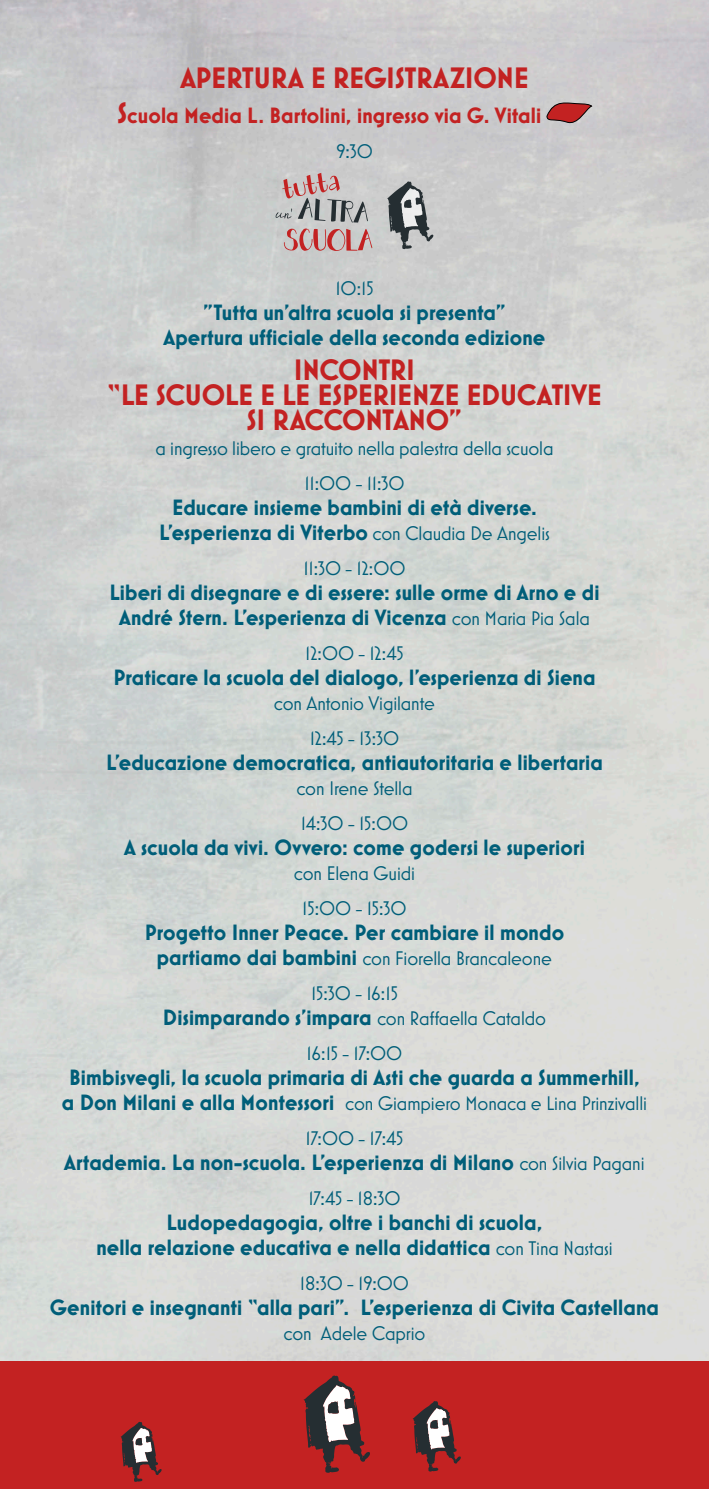
<style>
.page{position:relative;width:709px;height:1489px;background:#fff}
.page>*{position:absolute;margin:0;border:0;box-sizing:border-box;transform-origin:0 0}
.t1{font:700 30px/25px "Mostra Nuova";letter-spacing:-.015em;color:#c32222;text-align:center}
.t2{font:700 22.5px/25px "Mostra Nuova";letter-spacing:.005em;color:#005e79;text-align:center}
.t3{font:700 22.5px "Mostra Nuova";letter-spacing:.005em;color:#c32222}
.t4{font:20px/35px "Mostra Nuova";letter-spacing:-.01em;color:#005e79;text-align:center}
.s1{font-size:30px}
.s2{font-weight:400;font-size:20px}
.s3{font-weight:700;font-size:22.5px}
</style>
<div class="page">
<hr style="left:0;top:1360px;width:709px;height:1px;background:#000">
<div style="left:0;top:1361px;width:709px;height:127px;background:#c32222"></div>
<svg style="left:120px;top:1421px;width:42px;height:60px"></svg>
<svg style="left:303px;top:1375px;width:67px;height:97px"></svg>
<svg style="left:412px;top:1401px;width:49px;height:70px"></svg>
<svg style="left:546px;top:99px;width:46px;height:27px"></svg>
<svg style="left:387px;top:181px;width:46px;height:68px;background:#919496"></svg>
<svg style="left:284px;top:228px;width:88px;height:23px;background:#c79897"></svg>
<svg style="left:275px;top:173px;width:93px;height:49px;background:#b6abab"></svg>
<h1 class="t1" style="left:180px;top:65px;width:350px">APERTURA E REGISTRAZIONE</h1>
<p class="t3" style="left:117px;top:102px;width:426px"><span class="s1">S</span>cuola Media L. Bartolini, ingresso via G. Vitali</p>
<p class="t4" style="left:336px;top:133px;width:38px">9:30</p>
<p class="t4" style="left:335px;top:270px;width:40px">10:15</p>
<p class="t2" style="left:163px;top:299px;width:383px">"Tutta un'altra scuola si presenta"<br>Apertura ufficiale della seconda edizione</p>
<h1 class="t1" style="left:107px;top:357px;width:496px">INCONTRI<br>“LE SCUOLE E LE ESPERIENZE EDUCATIVE<br>SI RACCONTANO”</h1>
<p class="t4" style="left:155px;top:430px;width:399px">a ingresso libero e gratuito nella palestra della scuola<br>11:00 - 11:30</p>
<p class="t2" style="left:159px;top:494px;width:392px">Educare insieme bambini di età diverse.<br>L’esperienza di Viterbo <span class="s2">con Claudia De Angelis</span></p>
<p class="t4" style="left:303px;top:550px;width:104px">11:30 - 12:00</p>
<p class="t2" style="left:109px;top:579px;width:491px">Liberi di disegnare e di essere: sulle orme di Arno e di<br>André Stern. L’esperienza di Vicenza <span class="s2">con Maria Pia Sala</span></p>
<p class="t4" style="left:305px;top:635px;width:100px">12:00 - 12:45</p>
<p class="t2" style="left:113px;top:664px;width:483px">Praticare la scuola del dialogo, l’esperienza di Siena</p>
<p class="t4" style="left:274px;top:685px;width:163px">con Antonio Vigilante<br>12:45 - 13:30</p>
<p class="t2" style="left:106px;top:749px;width:498px">L’educazione democratica, antiautoritaria e libertaria</p>
<p class="t4" style="left:296px;top:770px;width:118px;text-align:left">con Irene Stella<br>14:30 - 15:00</p>
<p class="t2" style="left:124px;top:834px;width:462px">A scuola da vivi. Ovvero: come godersi le superiori</p>
<p class="t4" style="left:294px;top:855px;width:123px">con Elena Guidi<br>15:00 - 15:30</p>
<p class="t2" style="left:145px;top:919px;width:421px">Progetto Inner Peace. Per cambiare il mondo</p>
<p class="t4" style="left:157px;top:940px;width:397px"><span class="s3">partiamo dai bambini</span> con Fiorella Brancaleone<br>15:30 - 16:15</p>
<p class="t2" style="left:163px;top:1004px;width:384px">Disimparando s’impara <span class="s2">con Raffaella Cataldo</span></p>
<p class="t4" style="left:307px;top:1035px;width:97px">16:15 - 17:00</p>
<p class="t2" style="left:69px;top:1064px;width:572px">Bimbisvegli, la scuola primaria di Asti che guarda a Summerhill,</p>
<p class="t4" style="left:62px;top:1085px;width:586px"><span class="s3">a Don Milani e alla Montessori</span> con Giampiero Monaca e Lina Prinzivalli<br>17:00 - 17:45</p>
<p class="t2" style="left:64px;top:1149px;width:582px">Artademia. La non-scuola. L’esperienza di Milano <span class="s2">con Silvia Pagani</span></p>
<p class="t4" style="left:308px;top:1180px;width:94px">17:45 - 18:30</p>
<p class="t2" style="left:96px;top:1209px;width:518px">Ludopedagogia, oltre i banchi di scuola,<br>nella relazione educativa e nella didattica <span class="s2">con Tina Nastasi</span></p>
<p class="t4" style="left:300px;top:1265px;width:111px">18:30 - 19:00</p>
<p class="t2" style="left:50px;top:1294px;width:610px">Genitori e insegnanti “alla pari”. L’esperienza di Civita Castellana</p>
<p class="t4" style="left:283px;top:1315px;width:143px">con Adele Caprio</p>
</div>
